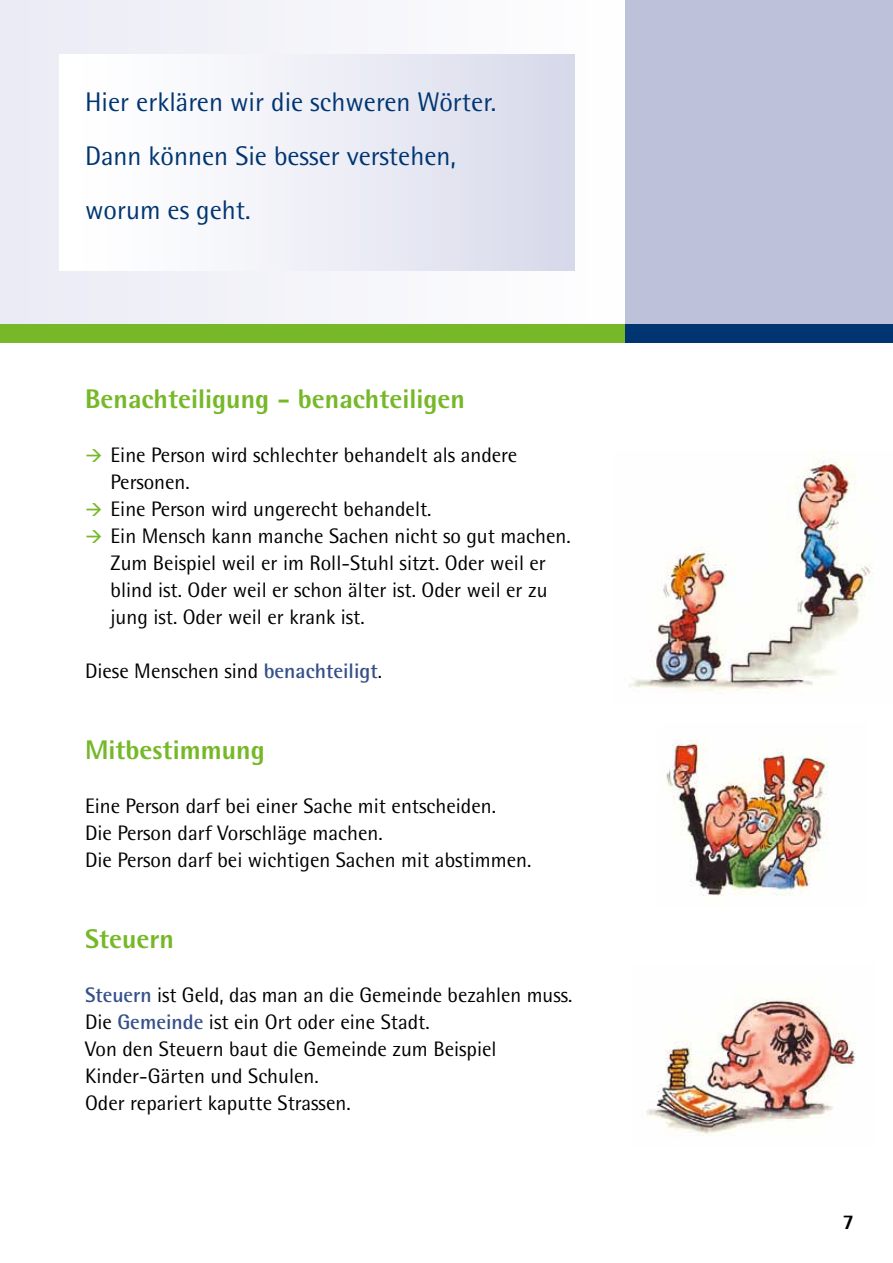
<style>
.page{position:relative;width:893px;height:1263px;background:#fff}
.page>*{position:absolute;margin:0;border:0;box-sizing:border-box;transform-origin:0 0}
.t1{font:27px/54px "Rotis Semi Sans Pro";color:#003571}
.t2{font:800 27px "Rotis Semi Sans Pro";color:#76b828}
.t3{font:21px/27px "Rotis Semi Sans Pro";color:#000}
.t4{font:800 21px "Rotis Semi Sans Pro";color:#000}
.s1{font-weight:700;color:#355089}
</style>
<div class="page">
<div style="left:0;top:0;width:629px;height:342px;background:#f5f5fa"></div>
<img style="left:629px;top:453px;width:244px;height:240px">
<img style="left:666px;top:739px;width:162px;height:157px">
<div style="left:625px;top:0;width:268px;height:324px;background:#bdc2da"></div>
<div style="left:60px;top:54px;width:514px;height:216px;background:linear-gradient(to right,#fff,#d8daeb)"></div>
<img style="left:646px;top:998px;width:210px;height:138px">
<div style="left:0;top:324px;width:680px;height:18px;background:#76b828"></div>
<div style="left:625px;top:324px;width:268px;height:18px;background:#003571"></div>
<p class="t1" style="left:85px;top:75px;width:413px">Hier erklären wir die schweren Wörter.<br>Dann können Sie besser verstehen, worum es geht.</p>
<p class="t2" style="left:85px;top:382px;width:382px">Benachteiligung - benachteiligen</p>
<p class="t3" style="left:111px;top:441px;width:462px">Eine Person wird schlechter behandelt als andere Personen.<br>Eine Person wird ungerecht behandelt.<br>Ein Mensch kann manche Sachen nicht so gut machen.<br>Zum Beispiel weil er im Roll-Stuhl sitzt. Oder weil er blind ist. Oder weil er schon älter ist. Oder weil er zu jung ist. Oder weil er krank ist.</p>
<p class="t3" style="left:85px;top:657px;width:298px">Diese Menschen sind <span class="s1">benachteiligt</span>.</p>
<p class="t2" style="left:85px;top:733px;width:181px">Mitbestimmung</p>
<p class="t3" style="left:85px;top:792px;width:448px">Eine Person darf bei einer Sache mit entscheiden.<br>Die Person darf Vorschläge machen.<br>Die Person darf bei wichtigen Sachen mit abstimmen.</p>
<p class="t2" style="left:85px;top:922px;width:91px">Steuern</p>
<p class="t3" style="left:85px;top:981px;width:489px"><span class="s1">Steuern</span> ist Geld, das man an die Gemeinde bezahlen muss.<br>Die <span class="s1">Gemeinde</span> ist ein Ort oder eine Stadt.<br>Von den Steuern baut die Gemeinde zum Beispiel Kinder-Gärten und Schulen.<br>Oder repariert kaputte Strassen.</p>
<p class="t4" style="left:842px;top:1208px;width:13px">7</p>
</div>
